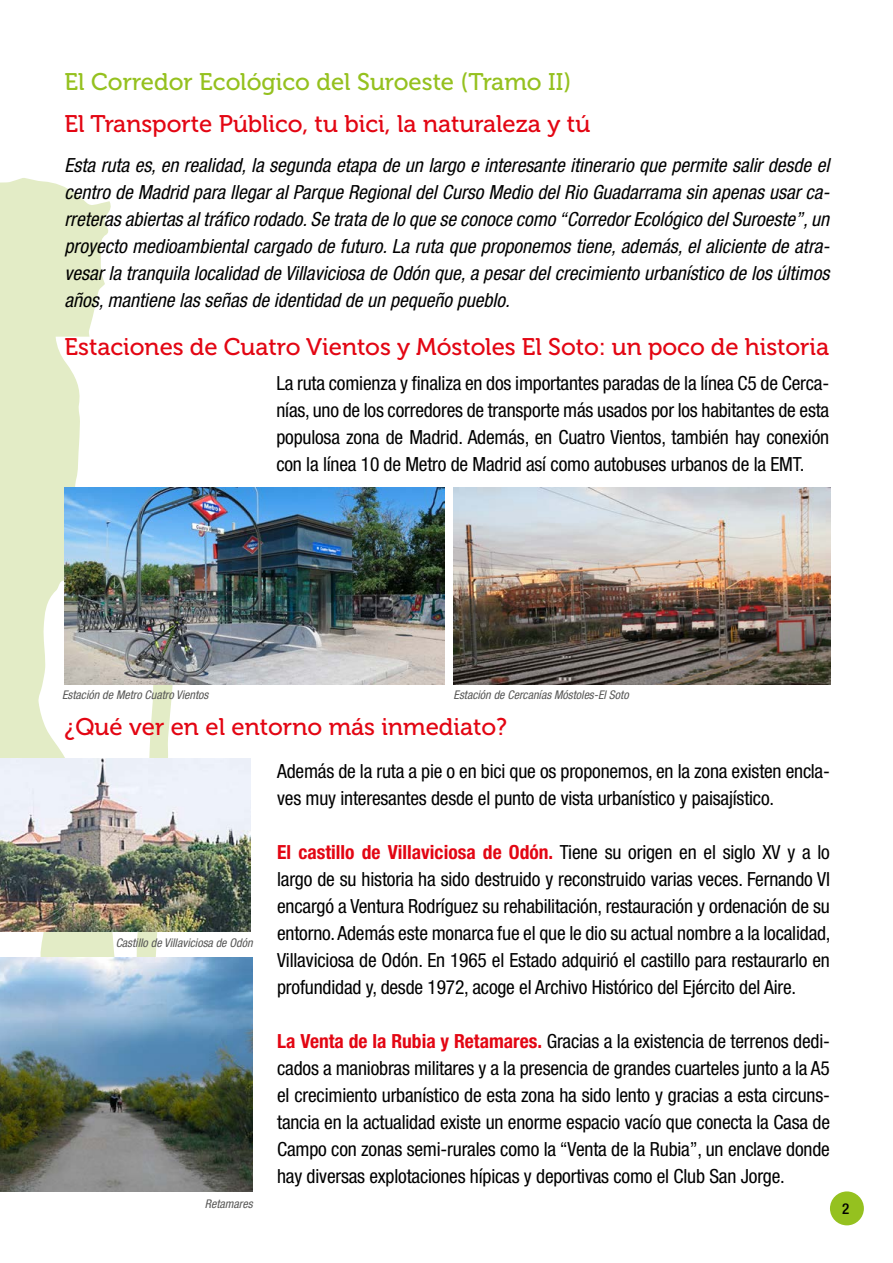
<style>
.page{position:relative;width:893px;height:1263px;background:#fff}
.page>*{position:absolute;margin:0;border:0;box-sizing:border-box;transform-origin:0 0}
.t1{font:24px "Museo 500";color:#e30613}
.t2{font:24px "Museo 500";color:#95c11f}
.t3{font:condensed 19.5px/27px "Helvetica Neue LT Std";letter-spacing:-.01em;color:#000;text-align:justify}
.t4{font:italic condensed 19.5px/27px "Helvetica Neue LT Std";color:#000;text-align:justify}
.t5{font:500 condensed 15px "Helvetica Neue LT Std";color:#000}
.Pies_de_foto{font:italic condensed 12px "Helvetica Neue LT Std";color:#575756}
.s1{font-weight:700;color:#e30613}
</style>
<div class="page">
<div style="left:830px;top:1191px;width:34px;height:34px;background:#95c11f;border-radius:50%"></div>
<svg style="left:0;top:178px;width:229px;height:779px"></svg>
<img style="left:0;top:957px;width:253px;height:234px">
<img style="left:0;top:759px;width:250px;height:173px">
<img style="left:453px;top:487px;width:377px;height:197px">
<img style="left:65px;top:487px;width:380px;height:197px">
<p class="t2" style="left:65px;top:69px;width:508px">El Corredor Ecológico del Suroeste (Tramo II)</p>
<p class="t1" style="left:65px;top:110px;width:527px">El Transporte Público, tu bici, la naturaleza y tú</p>
<p class="t4" style="left:65px;top:152px;width:766px">Esta ruta es, en realidad, la segunda etapa de un largo e interesante itinerario que permite salir desde el centro de Madrid para llegar al Parque Regional del Curso Medio del Rio Guadarrama sin apenas usar ca&shy;rreteras abiertas al tráfico rodado. Se trata de lo que se conoce como “Corredor Ecológico del Suroeste”, un proyecto medioambiental cargado de futuro. La ruta que proponemos tiene, además, el aliciente de atra&shy;vesar la tranquila localidad de Villaviciosa de Odón que, a pesar del crecimiento urbanístico de los últimos años, mantiene las señas de identidad de un pequeño pueblo.</p>
<p class="t1" style="left:65px;top:333px;width:766px">Estaciones de Cuatro Vientos y Móstoles El Soto: un poco de historia</p>
<p class="t3" style="left:276px;top:370px;width:554px">La ruta comienza y finaliza en dos importantes paradas de la línea C5 de Cerca&shy;nías, uno de los corredores de transporte más usados por los habitantes de esta populosa zona de Madrid. Además, en Cuatro Vientos, también hay conexión con la línea 10 de Metro de Madrid así como autobuses urbanos de la EMT.</p>
<p class="Pies_de_foto" style="left:62px;top:688px;width:148px">Estación de Metro Cuatro Vientos</p>
<p class="Pies_de_foto" style="left:453px;top:688px;width:177px">Estación de Cercanías Móstoles-El Soto</p>
<p class="t1" style="left:65px;top:714px;width:444px">¿Qué ver en el entorno más inmediato?</p>
<p class="t3" style="left:277px;top:757px;width:554px">Además de la ruta a pie o en bici que os proponemos, en la zona existen encla&shy;ves muy interesantes desde el punto de vista urbanístico y paisajístico.</p>
<p class="t3" style="left:277px;top:838px;width:555px"><span class="s1">El castillo de Villaviciosa de Odón.</span> Tiene su origen en el siglo XV y a lo largo de su historia ha sido destruido y reconstruido varias veces. Fernando VI encargó a Ventura Rodríguez su rehabilitación, restauración y ordenación de su entorno. Además este monarca fue el que le dio su actual nombre a la localidad, Villaviciosa de Odón. En 1965 el Estado adquirió el castillo para restaurarlo en profundidad y, desde 1972, acoge el Archivo Histórico del Ejército del Aire.</p>
<p class="t3" style="left:277px;top:1027px;width:554px"><span class="s1">La Venta de la Rubia y Retamares.</span> Gracias a la existencia de terrenos dedi&shy;cados a maniobras militares y a la presencia de grandes cuarteles junto a la A5 el crecimiento urbanístico de esta zona ha sido lento y gracias a esta circuns&shy;tancia en la actualidad existe un enorme espacio vacío que conecta la Casa de Campo con zonas semi-rurales como la “Venta de la Rubia”, un enclave donde hay diversas explotaciones hípicas y deportivas como el Club San Jorge.</p>
<p class="Pies_de_foto" style="left:116px;top:936px;width:138px">Castillo de Villaviciosa de Odón</p>
<p class="Pies_de_foto" style="left:205px;top:1197px;width:49px">Retamares</p>
<p class="t5" style="left:842px;top:1200px;width:9px">2</p>
</div>
